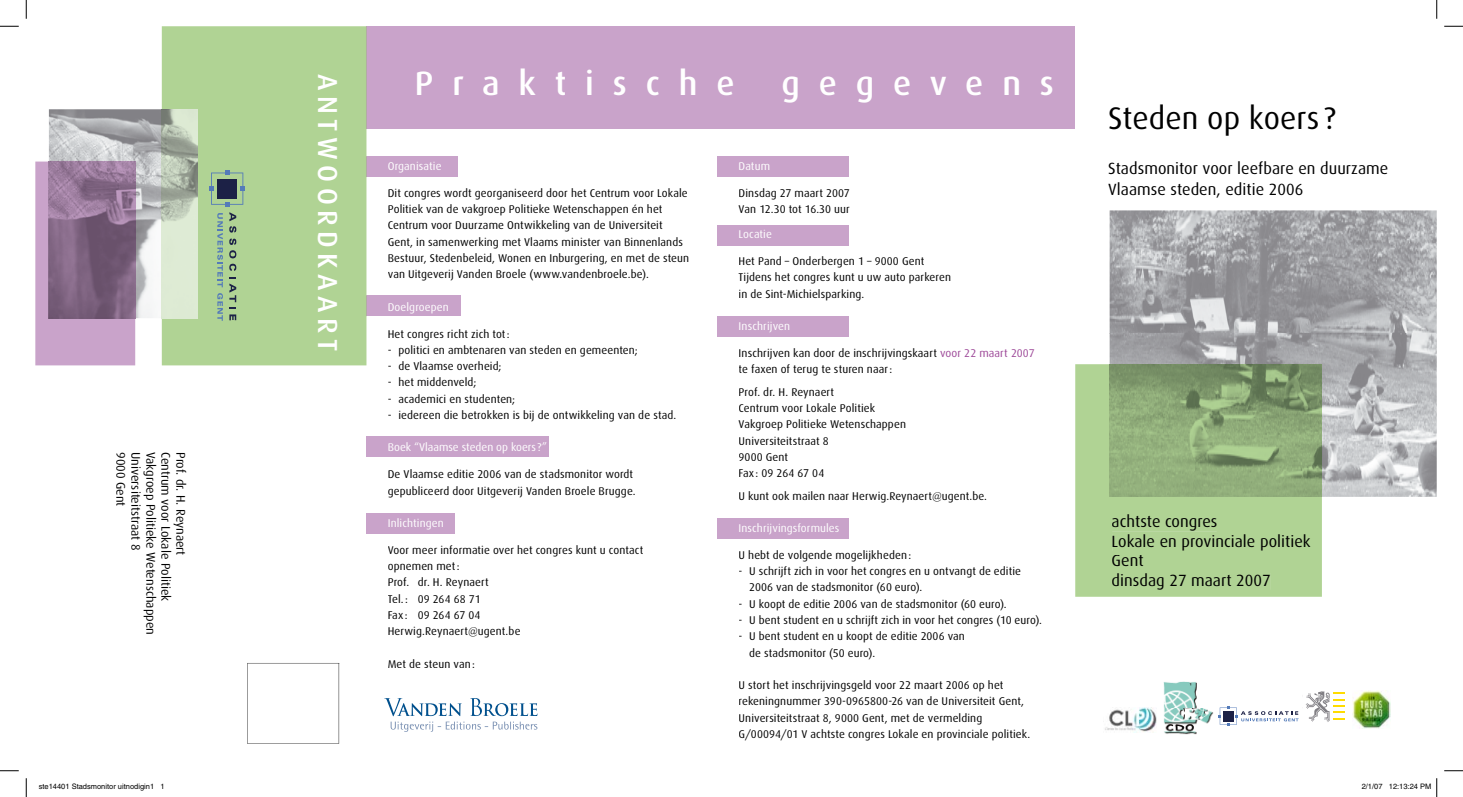
<style>
.page{position:relative;width:1463px;height:797px;background:#fff}
.page>*{position:absolute;margin:0;border:0;box-sizing:border-box;transform-origin:0 0}
.t1{font:500 33.75px "Dax";letter-spacing:.56em;color:#fff}
.t2{font:31.25px "Dax";letter-spacing:.005em;color:#000}
.t3{font:500 27.5px "Dax";letter-spacing:.2em;color:#fff}
.t4{font:16.25px/19.5px "Dax";letter-spacing:.005em;color:#000}
.t5{font:12.5px "Dax";color:#000}
.t6{font:11.25px/16.2px "Dax";letter-spacing:.01em;color:#000}
.t7{font:11.25px "Dax";letter-spacing:.005em;color:#fff}
.t8{font:7.5px "Helvetica";color:#000}
.s1{color:#9d4898}
</style>
<div class="page">
<div style="left:717px;top:518px;width:131px;height:20px;background:#c9a3ca"></div>
<div style="left:366px;top:436px;width:183px;height:21px;background:#c9a3ca"></div>
<img style="left:1109px;top:210px;width:327px;height:123px">
<img style="left:1314px;top:333px;width:122px;height:164px">
<img style="left:1109px;top:333px;width:205px;height:31px">
<div style="left:366px;top:26px;width:709px;height:103px;background:#c9a3ca"></div>
<div style="left:366px;top:296px;width:95px;height:20px;background:#c9a3ca"></div>
<div style="left:366px;top:156px;width:92px;height:21px;background:#c9a3ca"></div>
<div style="left:366px;top:513px;width:88px;height:20px;background:#c9a3ca"></div>
<div style="left:717px;top:156px;width:131px;height:21px;background:#c9a3ca"></div>
<img style="left:1164px;top:681px;width:49px;height:53px">
<svg style="left:1219px;top:706px;width:79px;height:19px"></svg>
<div style="left:162px;top:26px;width:204px;height:339px;background:#b0d394"></div>
<svg style="left:247px;top:663px;width:92px;height:80px"></svg>
<img style="left:49px;top:109px;width:148px;height:209px">
<div style="left:35px;top:161px;width:100px;height:204px;background:#c9a3ca"></div>
<img style="left:49px;top:161px;width:86px;height:157px">
<div style="left:717px;top:225px;width:131px;height:20px;background:#c9a3ca"></div>
<div style="left:717px;top:316px;width:131px;height:20px;background:#c9a3ca"></div>
<svg style="left:209px;top:171px;width:36px;height:35px"></svg>
<svg style="left:229px;top:212px;width:7px;height:46px"></svg>
<svg style="left:229px;top:264px;width:7px;height:7px"></svg>
<svg style="left:229px;top:277px;width:7px;height:43px"></svg>
<svg style="left:217px;top:213px;width:6px;height:74px"></svg>
<svg style="left:217px;top:293px;width:6px;height:28px"></svg>
<div style="left:1075px;top:364px;width:247px;height:232px;background:#b0d394"></div>
<img style="left:1109px;top:364px;width:213px;height:133px">
<div style="left:1112px;top:514px;width:104px;height:17px;background:#b0d394"></div>
<div style="left:1113px;top:534px;width:197px;height:16px;background:#b0d394"></div>
<div style="left:1112px;top:555px;width:31px;height:11px;background:#b0d394"></div>
<div style="left:1112px;top:573px;width:158px;height:16px;background:#b0d394"></div>
<img style="left:1353px;top:690px;width:38px;height:38px">
<svg style="left:384px;top:698px;width:153px;height:34px"></svg>
<svg style="left:1306px;top:691px;width:38px;height:31px"></svg>
<img style="left:1105px;top:707px;width:52px;height:25px">
<svg style="left:0;top:25px;width:19px;height:2px"></svg>
<svg style="left:1444px;top:25px;width:19px;height:2px"></svg>
<svg style="left:0;top:770px;width:19px;height:1px"></svg>
<svg style="left:1444px;top:770px;width:19px;height:1px"></svg>
<svg style="left:25px;top:0;width:2px;height:19px"></svg>
<svg style="left:25px;top:778px;width:2px;height:19px"></svg>
<svg style="left:1436px;top:0;width:1px;height:19px"></svg>
<svg style="left:1436px;top:778px;width:1px;height:19px"></svg>
<p class="t5" style="left:128px;top:452px;width:56px;rotate:90deg">9000 Gent</p>
<p class="t5" style="left:143px;top:452px;width:100px;rotate:90deg">Universiteitstraat 8</p>
<p class="t5" style="left:158px;top:452px;width:185px;rotate:90deg">Vakgroep Politieke Wetenschappen</p>
<p class="t5" style="left:173px;top:452px;width:151px;rotate:90deg">Centrum voor Lokale Politiek</p>
<p class="t5" style="left:188px;top:452px;width:105px;rotate:90deg">Prof. dr. H. Reynaert</p>
<h3 class="t3" style="left:343px;top:74px;width:278px;rotate:90deg">ANTWOORDKAART</h3>
<h1 class="t1" style="left:415px;top:64px;width:321px">Praktische</h1>
<h1 class="t1" style="left:781px;top:64px;width:274px">gegevens</h1>
<p class="t7" style="left:388px;top:160px;width:55px">Organisatie</p>
<p class="t6" style="left:388px;top:185px;width:303px">Dit congres wordt georganiseerd door het Centrum voor Lokale Politiek van de vakgroep Politieke Wetenschappen én het Centrum voor Duurzame Ontwikkeling van de Universiteit Gent, in samenwerking met Vlaams minister van Binnenlands Bestuur, Stedenbeleid, Wonen en Inburgering, en met de steun van Uitgeverij Vanden Broele (www.vandenbroele.be).</p>
<p class="t7" style="left:388px;top:300px;width:63px">Doelgroepen</p>
<p class="t6" style="left:388px;top:326px;width:124px">Het congres richt zich tot :</p>
<p class="t6" style="left:388px;top:342px;width:252px">- politici en ambtenaren van steden en gemeenten;</p>
<p class="t6" style="left:388px;top:358px;width:115px">- de Vlaamse overheid;</p>
<p class="t6" style="left:388px;top:374px;width:90px">- het middenveld;</p>
<p class="t6" style="left:388px;top:391px;width:129px">- academici en studenten;</p>
<p class="t6" style="left:388px;top:407px;width:290px">- iedereen die betrokken is bij de ontwikkeling van de stad.</p>
<p class="t7" style="left:388px;top:441px;width:161px">Boek “Vlaamse steden op koers ?”</p>
<p class="t6" style="left:388px;top:466px;width:249px">De Vlaamse editie 2006 van de stadsmonitor wordt gepubliceerd door Uitgeverij Vanden Broele Brugge.</p>
<p class="t7" style="left:388px;top:517px;width:58px">Inlichtingen</p>
<p class="t6" style="left:388px;top:542px;width:257px">Voor meer informatie over het congres kunt u contact opnemen met :<br>Prof. dr. H. Reynaert<br>Tel. : 09 264 68 71<br>Fax : 09 264 67 04<br>Herwig.Reynaert@ugent.be</p>
<p class="t6" style="left:388px;top:656px;width:89px">Met de steun van :</p>
<p class="t7" style="left:738px;top:160px;width:33px">Datum</p>
<p class="t6" style="left:738px;top:185px;width:113px">Dinsdag 27 maart 2007<br>Van 12.30 tot 16.30 uur</p>
<p class="t7" style="left:738px;top:228px;width:35px">Locatie</p>
<p class="t6" style="left:738px;top:253px;width:214px">Het Pand – Onderbergen 1 – 9000 Gent<br>Tijdens het congres kunt u uw auto parkeren in de Sint-Michielsparking.</p>
<p class="t7" style="left:738px;top:320px;width:53px">Inschrijven</p>
<p class="t6" style="left:738px;top:345px;width:298px">Inschrijven kan door de inschrijvingskaart <span class="s1">voor 22 maart 2007 </span>te faxen of terug te sturen naar :</p>
<p class="t6" style="left:738px;top:384px;width:169px">Prof. dr. H. Reynaert<br>Centrum voor Lokale Politiek<br>Vakgroep Politieke Wetenschappen<br>Universiteitstraat 8<br>9000 Gent<br>Fax : 09 264 67 04</p>
<p class="t6" style="left:738px;top:487px;width:250px">U kunt ook mailen naar Herwig.Reynaert@ugent.be.</p>
<p class="t7" style="left:738px;top:522px;width:102px">Inschrijvingsformules</p>
<p class="t6" style="left:738px;top:547px;width:174px">U hebt de volgende mogelijkheden :</p>
<p class="t6" style="left:749px;top:563px;width:273px;text-indent:-11px">- U schrijft zich in voor het congres en u ontvangt de editie<br>2006 van de stadsmonitor (60 euro).</p>
<p class="t6" style="left:738px;top:596px;width:270px">- U koopt de editie 2006 van de stadsmonitor (60 euro).</p>
<p class="t6" style="left:738px;top:612px;width:305px">- U bent student en u schrijft zich in voor het congres (10 euro).</p>
<p class="t6" style="left:749px;top:628px;width:217px;text-indent:-11px">- U bent student en u koopt de editie 2006 van de stadsmonitor (50 euro).</p>
<p class="t6" style="left:738px;top:677px;width:293px">U stort het inschrijvingsgeld voor 22 maart 2006 op het rekeningnummer 390-0965800-26 van de Universiteit Gent, Universiteitstraat 8, 9000 Gent, met de vermelding G/00094/01 V achtste congres Lokale en provinciale politiek.</p>
<h2 class="t2" style="left:1108px;top:101px;width:229px">Steden op koers ?</h2>
<h3 class="t4" style="left:1108px;top:158px;width:282px;line-height:21.2px">Stadsmonitor voor leefbare en duurzame<br>Vlaamse steden, editie 2006</h3>
<h3 class="t4" style="left:1111px;top:512px;width:201px">achtste congres<br>Lokale en provinciale politiek<br>Gent<br>dinsdag 27 maart 2007</h3>
<p class="t8" style="left:39px;top:782px;width:127px">ste14401 Stadsmonitor uitnodigin1 1</p>
<p class="t8" style="left:1361px;top:782px;width:71px">2/1/07 12:13:24 PM</p>
</div>
